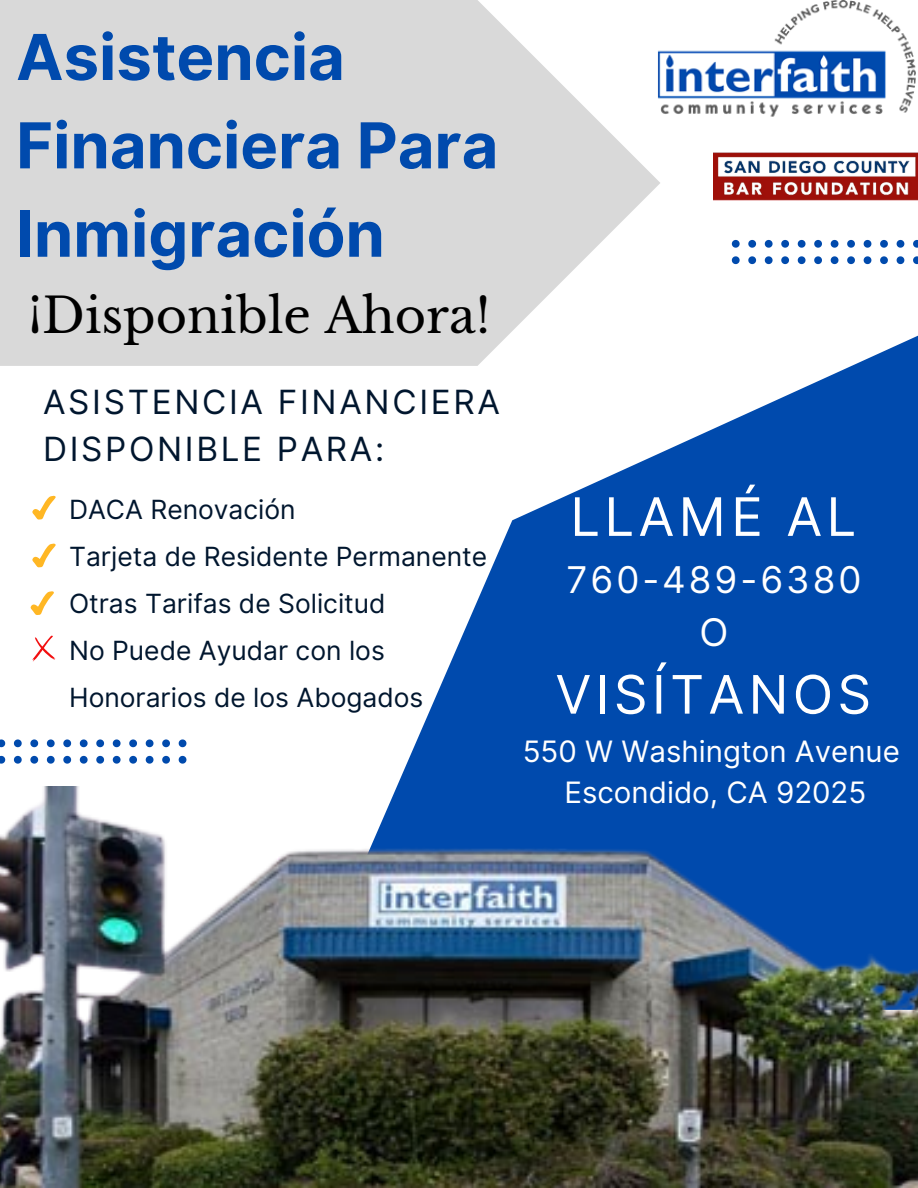
<style>
.page{position:relative;width:918px;height:1188px;background:#fff}
.page>*{position:absolute;margin:0;border:0;box-sizing:border-box;transform-origin:0 0}
.t1{font:700 63.3px/88.3px "Inter";color:#004aad}
.t2{font:53.1px "Inter";letter-spacing:.08em;color:#fff}
.t3{font:48px "Libre Baskerville";color:#000}
.t4{font:38.1px "Inter";color:#fff}
.t5{font:36.9px "Inter";letter-spacing:.08em;color:#fff}
.t6{font:33.3px/46.2px "Inter";letter-spacing:.08em;color:#00162e}
.t7{font:29.55px/40.5px "Inter";color:#fff;text-align:center}
.t8{font:26.4px/47px "Inter";color:#00162e}
</style>
<div class="page">
<svg style="left:179px;top:739px;width:7px;height:8px"></svg>
<svg style="left:162px;top:739px;width:8px;height:8px"></svg>
<svg style="left:146px;top:739px;width:8px;height:8px"></svg>
<svg style="left:129px;top:739px;width:8px;height:8px"></svg>
<svg style="left:113px;top:739px;width:8px;height:8px"></svg>
<svg style="left:96px;top:739px;width:8px;height:8px"></svg>
<svg style="left:80px;top:739px;width:8px;height:8px"></svg>
<svg style="left:63px;top:739px;width:8px;height:8px"></svg>
<svg style="left:47px;top:739px;width:8px;height:8px"></svg>
<svg style="left:30px;top:739px;width:8px;height:8px"></svg>
<svg style="left:14px;top:739px;width:8px;height:8px"></svg>
<svg style="left:0;top:739px;width:5px;height:8px"></svg>
<svg style="left:179px;top:756px;width:7px;height:8px"></svg>
<svg style="left:162px;top:756px;width:8px;height:8px"></svg>
<svg style="left:146px;top:756px;width:8px;height:8px"></svg>
<svg style="left:129px;top:756px;width:8px;height:8px"></svg>
<svg style="left:113px;top:756px;width:8px;height:8px"></svg>
<svg style="left:96px;top:756px;width:8px;height:8px"></svg>
<svg style="left:80px;top:756px;width:8px;height:8px"></svg>
<svg style="left:63px;top:756px;width:8px;height:8px"></svg>
<svg style="left:47px;top:756px;width:8px;height:8px"></svg>
<svg style="left:30px;top:756px;width:8px;height:8px"></svg>
<svg style="left:14px;top:756px;width:8px;height:8px"></svg>
<svg style="left:0;top:756px;width:5px;height:8px"></svg>
<svg style="left:913px;top:240px;width:5px;height:8px"></svg>
<svg style="left:897px;top:240px;width:7px;height:8px"></svg>
<svg style="left:880px;top:240px;width:8px;height:8px"></svg>
<svg style="left:864px;top:240px;width:7px;height:8px"></svg>
<svg style="left:847px;top:240px;width:8px;height:8px"></svg>
<svg style="left:831px;top:240px;width:7px;height:8px"></svg>
<svg style="left:814px;top:240px;width:8px;height:8px"></svg>
<svg style="left:798px;top:240px;width:8px;height:8px"></svg>
<svg style="left:781px;top:240px;width:8px;height:8px"></svg>
<svg style="left:765px;top:240px;width:8px;height:8px"></svg>
<svg style="left:748px;top:240px;width:8px;height:8px"></svg>
<svg style="left:732px;top:240px;width:8px;height:8px"></svg>
<svg style="left:913px;top:256px;width:5px;height:8px"></svg>
<svg style="left:897px;top:256px;width:7px;height:8px"></svg>
<svg style="left:880px;top:256px;width:8px;height:8px"></svg>
<svg style="left:864px;top:256px;width:7px;height:8px"></svg>
<svg style="left:847px;top:256px;width:8px;height:8px"></svg>
<svg style="left:831px;top:256px;width:7px;height:8px"></svg>
<svg style="left:814px;top:256px;width:8px;height:8px"></svg>
<svg style="left:798px;top:256px;width:8px;height:8px"></svg>
<svg style="left:781px;top:256px;width:8px;height:8px"></svg>
<svg style="left:765px;top:256px;width:8px;height:8px"></svg>
<svg style="left:748px;top:256px;width:8px;height:8px"></svg>
<svg style="left:732px;top:256px;width:8px;height:8px"></svg>
<svg style="left:396px;top:335px;width:522px;height:452px;fill:#004aad"></svg>
<img style="left:0;top:787px;width:918px;height:401px">
<svg style="left:32px;top:495px;width:24px;height:25px"></svg>
<svg style="left:32px;top:543px;width:24px;height:25px"></svg>
<svg style="left:31px;top:591px;width:23px;height:24px"></svg>
<svg style="left:32px;top:635px;width:24px;height:27px"></svg>
<img style="left:713px;top:152px;width:205px;height:49px">
<img style="left:660px;top:0;width:256px;height:117px">
<svg style="left:0;top:0;width:660px;height:366px;background:#dcdcdc"></svg>
<h1 class="t1" style="left:16px;top:13px;width:484px">Asistencia<br>Financiera Para<br>Inmigración</h1>
<h3 class="t3" style="left:28px;top:287px;width:464px">¡Disponible Ahora!</h3>
<p class="t6" style="left:43px;top:379px;width:458px">ASISTENCIA FINANCIERA<br>DISPONIBLE PARA:</p>
<p class="t8" style="left:69px;top:486px;width:420px">DACA Renovación<br>Tarjeta de Residente Permanente<br>Otras Tarifas de Solicitud<br>No Puede Ayudar con los<br>Honorarios de los Abogados</p>
<h2 class="t2" style="left:570px;top:485px;width:287px">LLAMÉ AL</h2>
<h3 class="t5" style="left:567px;top:558px;width:296px">760-489-6380</h3>
<h3 class="t4" style="left:699px;top:610px;width:30px">O</h3>
<h2 class="t2" style="left:555px;top:663px;width:317px">VISÍTANOS</h2>
<p class="t7" style="left:523px;top:731px;width:379px">550 W Washington Avenue<br>Escondido, CA 92025</p>
</div>
